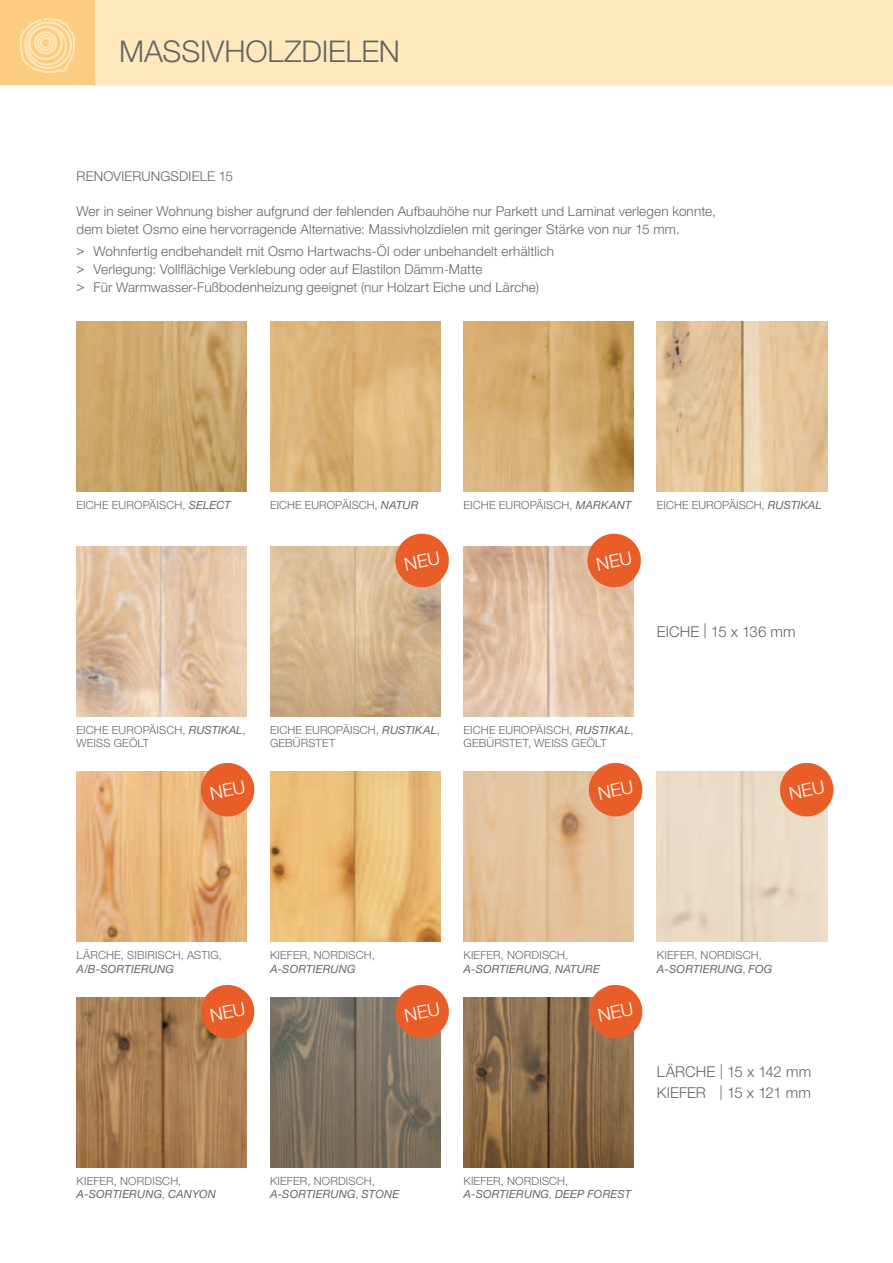
<style>
.page{position:relative;width:893px;height:1263px;background:#fff}
.page>*{position:absolute;margin:0;border:0;box-sizing:border-box;transform-origin:0 0}
.t1{font:300 30px "Helvetica Neue";letter-spacing:-.005em;color:#646567}
.t2{font:300 15px/21px "Helvetica Neue";color:#646567}
.t3{font:300 13.5px/18px "Helvetica Neue";color:#646567}
.t4{font:300 11.25px/13.5px "Helvetica Neue";letter-spacing:.015em;color:#646567}
.t5{font:italic 11.25px/13.5px "Helvetica Neue";letter-spacing:.015em;color:#646567}
.s1{font-weight:400}
.s2{font-weight:400;font-style:italic}
.s3{font-weight:300;font-style:normal}
</style>
<div class="page">
<div style="left:94px;top:0;width:799px;height:85px;background:#ffe9bc"></div>
<svg style="left:0;top:0;width:95px;height:85px;background:#fcd08b"></svg>
<img style="left:77px;top:321px;width:170px;height:170px">
<img style="left:270px;top:321px;width:170px;height:170px">
<img style="left:657px;top:321px;width:170px;height:170px">
<img style="left:463px;top:321px;width:171px;height:170px">
<img style="left:77px;top:546px;width:170px;height:170px">
<img style="left:270px;top:546px;width:170px;height:170px">
<img style="left:463px;top:546px;width:171px;height:170px">
<img style="left:77px;top:772px;width:170px;height:170px">
<img style="left:270px;top:772px;width:170px;height:170px">
<img style="left:463px;top:772px;width:171px;height:170px">
<img style="left:657px;top:772px;width:170px;height:170px">
<img style="left:77px;top:997px;width:170px;height:170px">
<img style="left:270px;top:997px;width:170px;height:170px">
<img style="left:463px;top:997px;width:171px;height:170px">
<svg style="left:586px;top:763px;width:57px;height:56px;background:#eb8458"></svg>
<svg style="left:778px;top:763px;width:56px;height:56px;background:#ec865c"></svg>
<svg style="left:198px;top:985px;width:57px;height:56px;background:#e17a4e"></svg>
<svg style="left:393px;top:985px;width:56px;height:56px;background:#de7950"></svg>
<svg style="left:586px;top:985px;width:57px;height:56px;background:#df794e"></svg>
<svg style="left:393px;top:533px;width:56px;height:57px;background:#e98358"></svg>
<svg style="left:585px;top:533px;width:56px;height:57px;background:#ea8459"></svg>
<svg style="left:198px;top:763px;width:57px;height:56px;background:#eb8153"></svg>
<h1 class="t1" style="left:119px;top:33px;width:282px">Massivholzdielen</h1>
<p class="t3" style="left:77px;top:167px;width:158px">Renovierungsdiele 15</p>
<p class="t3" style="left:77px;top:202px;width:641px">Wer in seiner Wohnung bisher aufgrund der fehlenden Aufbauhöhe nur Parkett und Laminat verlegen konnte, dem bietet Osmo eine hervorragende Alternative: Massivholzdielen mit geringer Stärke von nur 15 mm.</p>
<p class="t3" style="left:77px;top:242px;width:479px"><span class="s1">&gt;</span> Wohnfertig endbehandelt mit Osmo Hartwachs-Öl oder unbehandelt erhältlich <span class="s1">&gt;</span> Verlegung: Vollflächige Verklebung oder auf Elastilon Dämm-Matte<br><span class="s1">&gt;</span> Für Warmwasser-Fußbodenheizung geeignet (nur Holzart Eiche und Lärche)</p>
<p class="t4" style="left:77px;top:497px;width:156px">Eiche europäisch, <span class="s2">SELECT</span></p>
<p class="t4" style="left:270px;top:497px;width:150px">Eiche europäisch, <span class="s2">NATUR</span></p>
<p class="t4" style="left:463px;top:497px;width:170px">Eiche europäisch, <span class="s2">MARKANT</span></p>
<p class="t4" style="left:657px;top:497px;width:166px">Eiche europäisch, <span class="s2">RUSTIKAL</span></p>
<p class="t2" style="left:657px;top:621px;width:10px">EICHE</p>
<p class="t2" style="left:703px;top:621px;width:94px">| 15 x 136 mm</p>
<p class="t4" style="left:77px;top:723px;width:171px">Eiche europäisch, <span class="s2">RUSTIKAL</span>, weiSS geölt</p>
<p class="t4" style="left:270px;top:723px;width:172px">Eiche europäisch, <span class="s2">RUSTIKAL</span>, gebürstet</p>
<p class="t4" style="left:463px;top:723px;width:172px">Eiche europäisch, <span class="s2">RUSTIKAL</span>, gebürstet, weiSS geölt</p>
<p class="t4" style="left:77px;top:948px;width:147px">Lärche, sibirisch, astig,</p>
<p class="t5" style="left:77px;top:962px;width:99px">A/B-SORTIERUNG</p>
<p class="t4" style="left:270px;top:948px;width:106px">Kiefer, nordisch,</p>
<p class="t5" style="left:270px;top:962px;width:87px">A-SORTIERUNG</p>
<p class="t5" style="left:463px;top:948px;width:138px"><span class="s3">Kiefer, nordisch,<br></span>A-SORTIERUNG<span class="s3">,</span> NATURE</p>
<p class="t4" style="left:657px;top:948px;width:117px">Kiefer, nordisch,<br><span class="s2">A-SORTIERUNG</span>, <span class="s2">FOG</span></p>
<p class="t2" style="left:657px;top:1061px;width:156px">Lärche | 15 x 142 mm<br>Kiefer | 15 x 121 mm</p>
<p class="t5" style="left:77px;top:1174px;width:141px"><span class="s3">Kiefer, nordisch,<br></span>A-SORTIERUNG<span class="s3">,</span> CANYON</p>
<p class="t4" style="left:270px;top:1174px;width:131px">Kiefer, nordisch,<br><span class="s2">A-SORTIERUNG</span>, <span class="s2">STONE</span></p>
<p class="t5" style="left:463px;top:1174px;width:169px"><span class="s3">Kiefer, nordisch,<br></span>A-SORTIERUNG<span class="s3">,</span> DEEP FOREST</p>
</div>
